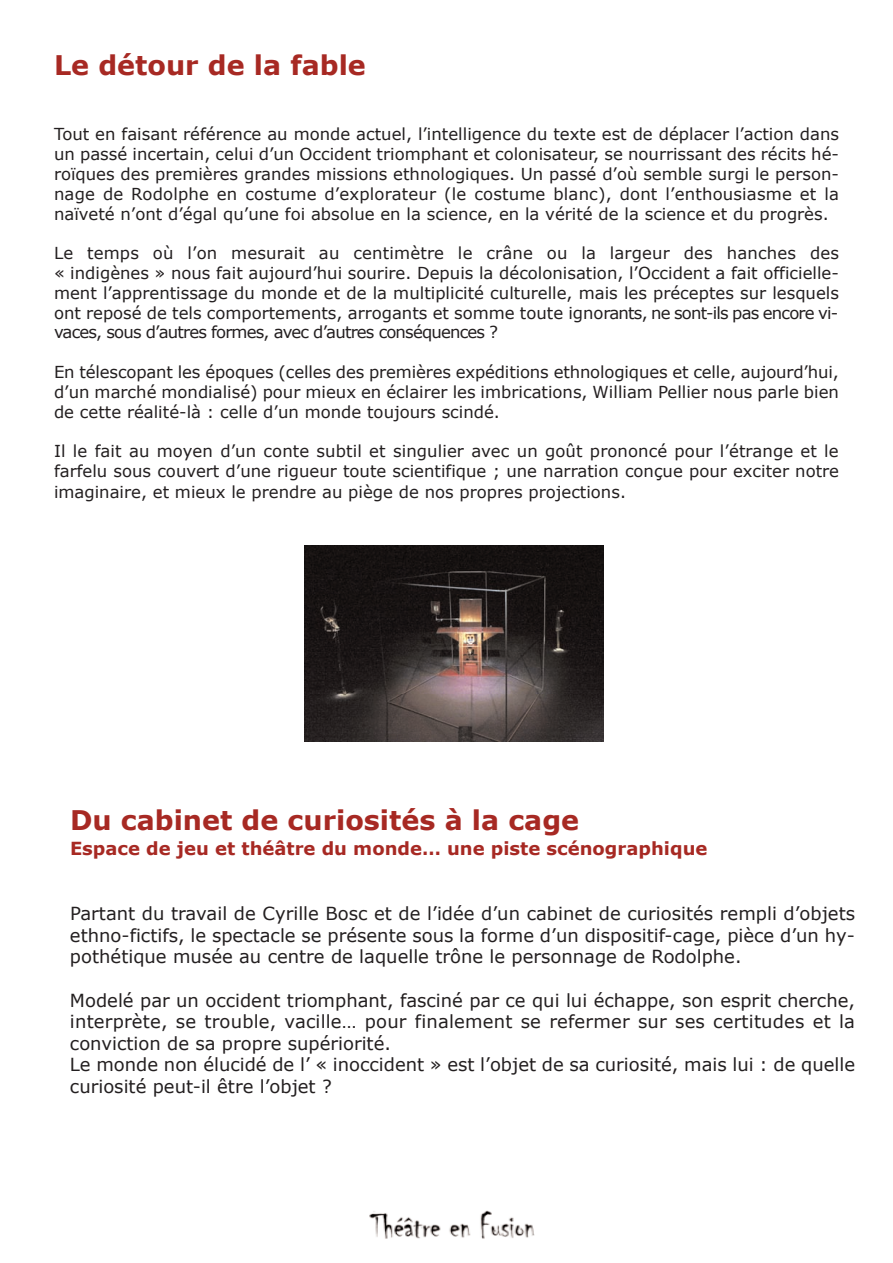
<style>
.page{position:relative;width:893px;height:1263px;background:#fff}
.page>*{position:absolute;margin:0;border:0;box-sizing:border-box;transform-origin:0 0}
.t1{font:700 27px "Verdana";color:#a72923}
.t2{font:18px/21.6px "Verdana";color:#231f20;text-align:justify}
.t3{font:700 18px "Verdana";color:#a72923}
.t4{font:16.5px/19.8px "Verdana";color:#231f20;text-align:justify}
</style>
<div class="page">
<img style="left:305px;top:546px;width:298px;height:195px">
<img style="left:369px;top:1210px;width:165px;height:29px">
<h1 class="t1" style="left:54px;top:48px;width:313px">Le détour de la fable</h1>
<p class="t4" style="left:54px;top:124px;width:787px">Tout en faisant référence au monde actuel, l’intelligence du texte est de déplacer l’action dans un passé incertain, celui d’un Occident triomphant et colonisateur, se nourrissant des récits hé&shy;roïques des premières grandes missions ethnologiques. Un passé d’où semble surgi le person&shy;nage de Rodolphe en costume d’explorateur (le costume blanc), dont l’enthousiasme et la naïveté n’ont d’égal qu’une foi absolue en la science, en la vérité de la science et du progrès.</p>
<p class="t4" style="left:54px;top:243px;width:786px">Le temps où l’on mesurait au centimètre le crâne ou la largeur des hanches des « indigènes » nous fait aujourd’hui sourire. Depuis la décolonisation, l’Occident a fait officielle&shy;ment l’apprentissage du monde et de la multiplicité culturelle, mais les préceptes sur lesquels ont reposé de tels comportements, arrogants et somme toute ignorants, ne sont-ils pas encore vi&shy;vaces, sous d’autres formes, avec d’autres conséquences ?</p>
<p class="t4" style="left:54px;top:362px;width:786px">En télescopant les époques (celles des premières expéditions ethnologiques et celle, aujourd’hui, d’un marché mondialisé) pour mieux en éclairer les imbrications, William Pellier nous parle bien de cette réalité-là : celle d’un monde toujours scindé.</p>
<p class="t4" style="left:54px;top:440px;width:787px;line-height:20.4px">Il le fait au moyen d’un conte subtil et singulier avec un goût prononcé pour l’étrange et le farfelu sous couvert d’une rigueur toute scientifique ; une narration conçue pour exciter notre imaginaire, et mieux le prendre au piège de nos propres projections.</p>
<h1 class="t1" style="left:70px;top:803px;width:511px">Du cabinet de curiosités à la cage</h1>
<p class="t3" style="left:70px;top:837px;width:639px">Espace de jeu et théâtre du monde… une piste scénographique</p>
<p class="t2" style="left:70px;top:902px;width:787px">Partant du travail de Cyrille Bosc et de l’idée d’un cabinet de curiosités rempli d’objets ethno-fictifs, le spectacle se présente sous la forme d’un dispositif-cage, pièce d’un hy&shy;pothétique musée au centre de laquelle trône le personnage de Rodolphe.</p>
<p class="t2" style="left:70px;top:989px;width:787px;text-align:left">Modelé par un occident triomphant, fasciné par ce qui lui échappe, son esprit cherche, interprète, se trouble, vacille… pour finalement se refermer sur ses certitudes et la conviction de sa propre supériorité.<br>Le monde non élucidé de l’ « inoccident » est l’objet de sa curiosité, mais lui : de quelle curiosité peut-il être l’objet ?</p>
</div>
